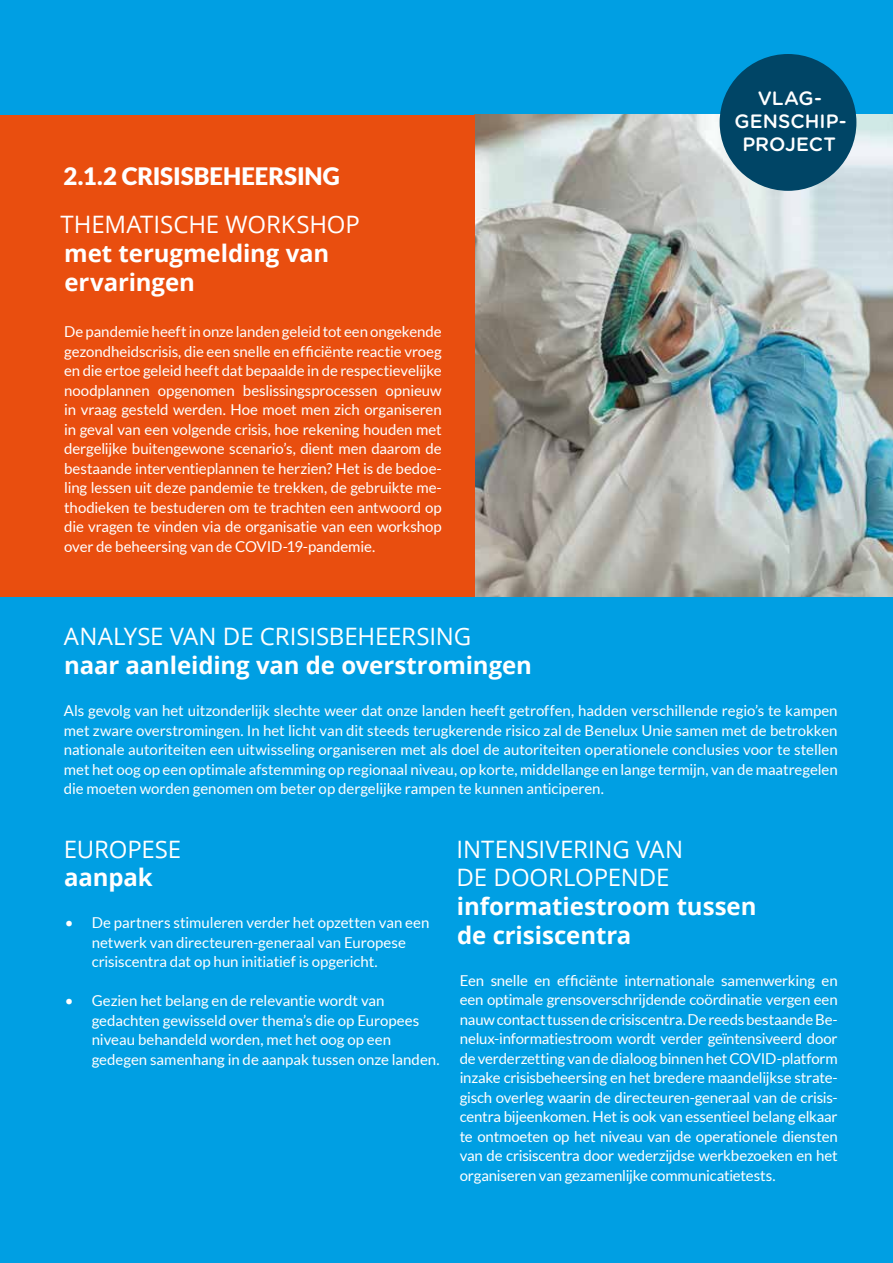
<style>
.page{position:relative;width:893px;height:1263px;background:#fff}
.page>*{position:absolute;margin:0;border:0;box-sizing:border-box;transform-origin:0 0}
.t1{font:700 24px/28.8px "Open Sans";letter-spacing:-.005em;color:#fff}
.t2{font:24px/28.8px "Open Sans";letter-spacing:-.005em;color:#fff}
.t3{font:900 24px "Lato";letter-spacing:-.005em;color:#fff}
.t4{font:500 19.35px/23.1px "Gotham Rounded";letter-spacing:.005em;color:#fff;text-align:center}
.t5{font:15px/19.5px "Lato";letter-spacing:-.005em;color:#fff;text-align:justify}
</style>
<div class="page">
<div style="left:0;top:0;width:893px;height:115px;background:#009fe3"></div>
<img style="left:474px;top:115px;width:419px;height:482px">
<div style="left:720px;top:54px;width:136px;height:137px;background:#004566;border-radius:50%"></div>
<div style="left:0;top:115px;width:474px;height:482px;background:#e94e0f"></div>
<div style="left:0;top:597px;width:893px;height:666px;background:#009fe3"></div>
<h1 class="t3" style="left:63px;top:162px;width:278px">2.1.2 CRISISBEHEERSING</h1>
<h1 class="t2" style="left:60px;top:210px;width:301px">THEMATISCHE WORKSHOP</h1>
<h1 class="t1" style="left:64px;top:238px;width:266px">met terugmelding van ervaringen</h1>
<p class="t5" style="left:64px;top:322px;width:379px">De pandemie heeft in onze landen geleid tot een ongekende gezondheidscrisis, die een snelle en efficiënte reactie vroeg en die ertoe geleid heeft dat bepaalde in de respectievelijke noodplannen opgenomen beslissingsprocessen opnieuw in vraag gesteld werden. Hoe moet men zich organiseren in geval van een volgende crisis, hoe rekening houden met dergelijke buitengewone scenario’s, dient men daarom de bestaande interventieplannen te herzien? Het is de bedoe&shy;ling lessen uit deze pandemie te trekken, de gebruikte me&shy;thodieken te bestuderen om te trachten een antwoord op die vragen te vinden via de organisatie van een workshop over de beheersing van de COVID-19-pandemie.</p>
<h1 class="t2" style="left:64px;top:621px;width:409px">ANALYSE VAN DE CRISISBEHEERSING</h1>
<h1 class="t1" style="left:64px;top:650px;width:469px">naar aanleiding van de overstromingen</h1>
<p class="t4" style="left:734px;top:86px;width:114px">VLAG-<br>GENSCHIP-<br>PROJECT</p>
<p class="t5" style="left:64px;top:701px;width:775px">Als gevolg van het uitzonderlijk slechte weer dat onze landen heeft getroffen, hadden verschillende regio’s te kampen met zware overstromingen. In het licht van dit steeds terugkerende risico zal de Benelux Unie samen met de betrokken nationale autoriteiten een uitwisseling organiseren met als doel de autoriteiten operationele conclusies voor te stellen met het oog op een optimale afstemming op regionaal niveau, op korte, middellange en lange termijn, van de maatregelen die moeten worden genomen om beter op dergelijke rampen te kunnen anticiperen.</p>
<h1 class="t2" style="left:64px;top:834px;width:119px">EUROPESE</h1>
<h1 class="t1" style="left:64px;top:863px;width:90px">aanpak</h1>
<p class="t5" style="left:92px;top:913px;width:339px;text-align:left;text-indent:-27px">• De partners stimuleren verder het opzetten van een netwerk van directeuren-generaal van Europese crisiscentra dat op hun initiatief is opgericht.</p>
<p class="t5" style="left:92px;top:991px;width:349px;text-align:left;text-indent:-27px">• Gezien het belang en de relevantie wordt van gedachten gewisseld over thema’s die op Europees niveau behandeld worden, met het oog op een gedegen samenhang in de aanpak tussen onze landen.</p>
<h1 class="t2" style="left:457px;top:834px;width:228px">INTENSIVERING VAN<br>DE DOORLOPENDE</h1>
<h1 class="t1" style="left:457px;top:891px;width:301px">informatiestroom tussen de crisiscentra</h1>
<p class="t5" style="left:460px;top:970px;width:379px">Een snelle en efficiënte internationale samenwerking en een optimale grensoverschrijdende coördinatie vergen een nauw contact tussen de crisiscentra. De reeds bestaande Be&shy;nelux-informatiestroom wordt verder geïntensiveerd door de verderzetting van de dialoog binnen het COVID-platform inzake crisisbeheersing en het bredere maandelijkse strate&shy;gisch overleg waarin de directeuren-generaal van de crisis&shy;centra bijeenkomen. Het is ook van essentieel belang elkaar te ontmoeten op het niveau van de operationele diensten van de crisiscentra door wederzijdse werkbezoeken en het organiseren van gezamenlijke communicatietests.</p>
</div>
